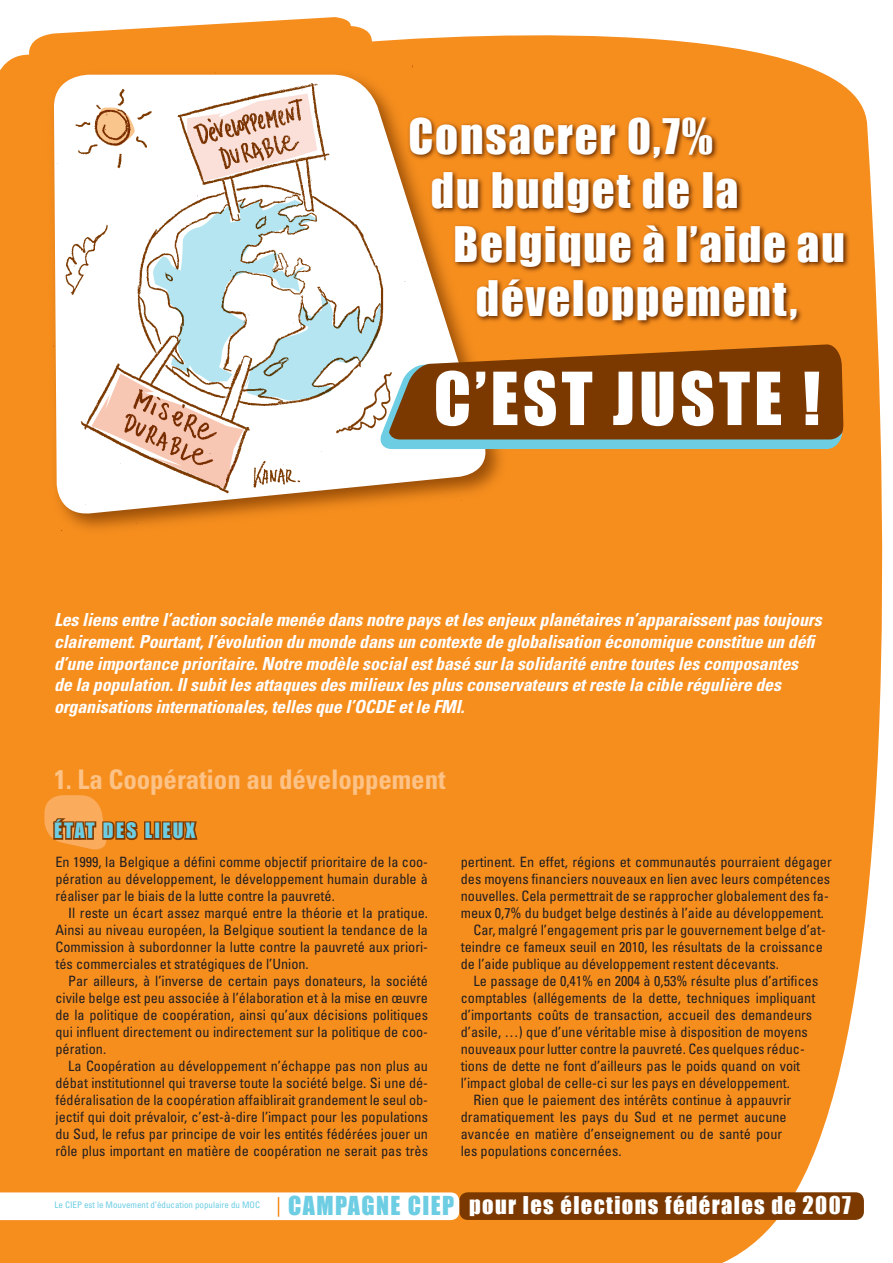
<style>
.page{position:relative;width:893px;height:1263px;background:#fff}
.page>*{position:absolute;margin:0;border:0;box-sizing:border-box;transform-origin:0 0}
.t1{font:67.5px "Impact";letter-spacing:.06em;color:#fff}
.titrefiche{font:45px "Impact";letter-spacing:.04em;color:#fff}
.txt2{font:700 condensed 27px "Univers";letter-spacing:-.005em;color:#fcc286}
.t2{font:24px "Impact";letter-spacing:.06em;color:#6dcde3}
.t3{font:22.5px "Impact";letter-spacing:.06em;color:#fff}
.txt{font:19.5px "Impact";color:#6dcde3}
.chapeauNew{font:italic 700 condensed 18px/21.6px "Univers";letter-spacing:-.01em;color:#fff}
.txt2-2{font:condensed 14.25px/17px "Univers";color:#231f20;text-align:justify}
.txt-2{font:condensed 9px "Univers";color:#6dcde3}
</style>
<div class="page">
<div style="left:0;top:17px;width:883px;height:1246px;background:#f68e1e"></div>
<div style="left:0;top:73px;width:501px;height:444px;background:#f68e1e"></div>
<div style="left:459px;top:1192px;width:405px;height:28px;background:#7b3900;border-radius:9px"></div>
<svg style="left:463px;top:114px;width:388px;height:214px;background:#ca7015"></svg>
<svg style="left:0;top:1192px;width:459px;height:28px"></svg>
<svg style="left:463px;top:439px;width:380px;height:10px;background:#6fc5d5"></svg>
<svg style="left:463px;top:344px;width:380px;height:95px;background:#864103"></svg>
<svg style="left:44px;top:795px;width:155px;height:58px;background:#db8125"></svg>
<img style="left:53px;top:58px;width:410px;height:476px">
<svg style="left:187px;top:94px;width:130px;height:87px"></svg>
<svg style="left:91px;top:200px;width:290px;height:288px"></svg>
<svg style="left:95px;top:106px;width:40px;height:41px"></svg>
<p class="titrefiche" style="left:408px;top:108px;width:306px">Consacrer 0,7%</p>
<p class="titrefiche" style="left:431px;top:162px;width:309px">du budget de la</p>
<p class="titrefiche" style="left:453px;top:216px;width:393px">Belgique à l’aide au</p>
<p class="titrefiche" style="left:476px;top:270px;width:323px">développement,</p>
<p class="t1" style="left:434px;top:357px;width:388px">C’EST JUSTE !</p>
<p class="chapeauNew" style="left:54px;top:609px;width:769px">Les liens entre l’action sociale menée dans notre pays et les enjeux planétaires n’apparaissent pas toujours clairement. Pourtant, l’évolution du monde dans un contexte de globalisation économique constitue un défi d’une importance prioritaire. Notre modèle social est basé sur la solidarité entre toutes les composantes<br>de la population. Il subit les attaques des milieux les plus conservateurs et reste la cible régulière des organisations internationales, telles que l’OCDE et le FMI.</p>
<p class="txt2" style="left:54px;top:763px;width:393px">1. La Coopération au développement</p>
<p class="txt" style="left:54px;top:818px;width:22px">état</p>
<p class="txt" style="left:103px;top:818px;width:94px">des lieux</p>
<p class="txt2-2" style="left:56px;top:853px;width:374px">En 1999, la Belgique a défini comme objectif prioritaire de la coo&shy;pération au développement, le développement humain durable à réaliser par le biais de la lutte contre la pauvreté.</p>
<p class="txt2-2" style="left:56px;top:904px;width:374px;text-indent:13px">Il reste un écart assez marqué entre la théorie et la pratique.<br>Ainsi au niveau européen, la Belgique soutient la tendance de la Commission à subordonner la lutte contre la pauvreté aux priori&shy;tés commerciales et stratégiques de l’Union.</p>
<p class="txt2-2" style="left:56px;top:972px;width:374px;text-indent:13px">Par ailleurs, à l’inverse de certain pays donateurs, la société civile belge est peu associée à l’élaboration et à la mise en œuvre de la politique de coopération, ainsi qu’aux décisions politiques qui influent directement ou indirectement sur la politique de coo&shy;pération.</p>
<p class="txt2-2" style="left:56px;top:1057px;width:374px;text-indent:13px">La Coopération au développement n’échappe pas non plus au débat institutionnel qui traverse toute la société belge. Si une dé&shy;fédéralisation de la coopération affaiblirait grandement le seul ob&shy;jectif qui doit prévaloir, c’est-à-dire l’impact pour les populations du Sud, le refus par principe de voir les entités fédérées jouer un rôle plus important en matière de coopération ne serait pas très</p>
<p class="txt2-2" style="left:461px;top:853px;width:373px;text-align:left">pertinent. En effet, régions et communautés pourraient dégager des moyens financiers nouveaux en lien avec leurs compétences nouvelles. Cela permettrait de se rapprocher globalement des fa&shy;meux 0,7% du budget belge destinés à l’aide au développement.</p>
<p class="txt2-2" style="left:461px;top:921px;width:366px;text-align:left;text-indent:13px">Car, malgré l’engagement pris par le gouvernement belge d’at&shy;teindre ce fameux seuil en 2010, les résultats de la croissance de l’aide publique au développement restent décevants.</p>
<p class="txt2-2" style="left:461px;top:972px;width:359px;text-align:left;text-indent:13px">Le passage de 0,41% en 2004 à 0,53% résulte plus d’artifices comptables (allégements de la dette, techniques impliquant d’importants coûts de transaction, accueil des demandeurs d’asile, …) que d’une véritable mise à disposition de moyens nouveaux pour lutter contre la pauvreté. Ces quelques réduc&shy;tions de dette ne font d’ailleurs pas le poids quand on voit l’impact global de celle-ci sur les pays en développement.</p>
<p class="txt2-2" style="left:461px;top:1091px;width:332px;text-align:left;text-indent:13px">Rien que le paiement des intérêts continue à appauvrir dramatiquement les pays du Sud et ne permet aucune avancée en matière d’enseignement ou de santé pour les populations concernées.</p>
<p class="txt-2" style="left:55px;top:1199px;width:207px">Le CIEP est le Mouvement d’éducation populaire du MOC</p>
<p class="t2" style="left:288px;top:1191px;width:168px">CAMPAGNE CIEP</p>
<p class="t3" style="left:469px;top:1191px;width:383px">pour les élections fédérales de 2007</p>
</div>
